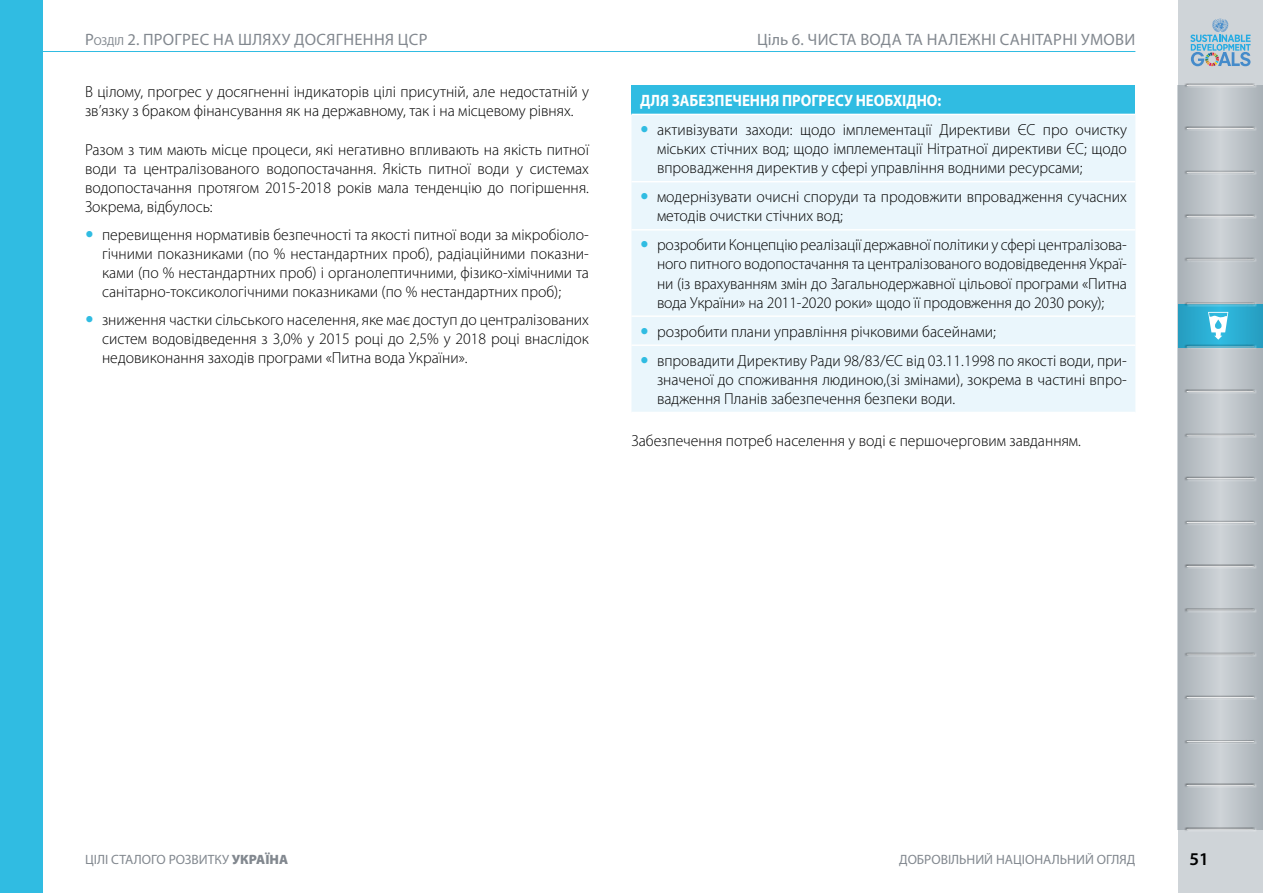
<style>
.page{position:relative;width:1263px;height:893px;background:#fff}
.page>*{position:absolute;margin:0;border:0;box-sizing:border-box;transform-origin:0 0}
.t1{font:600 18px "Myriad Pro";color:#000}
.t2{font:16.5px "Myriad Pro";letter-spacing:.02em;color:#82888f}
.t3{font:700 16.5px "Myriad Pro";color:#fff;scale:.9 1}
.t4{font:300 16.05px/19px "Myriad Pro";color:#000;text-align:justify}
.t5{font:13.5px "Myriad Pro";color:#82888f}
.s1{font-style:inherit}
.s2{font-size:11.55px}
.s3{font-weight:900}
</style>
<div class="page">
<div style="left:1178px;top:829px;width:85px;height:64px;background:#cfd4d8"></div>
<div style="left:1178px;top:0;width:85px;height:85px;background:#cfd4d8"></div>
<div style="left:0;top:435px;width:43px;height:44px;background:#30bce2"></div>
<div style="left:0;top:216px;width:43px;height:44px;background:#30bce2"></div>
<div style="left:0;top:610px;width:43px;height:44px;background:#30bce2"></div>
<div style="left:0;top:129px;width:43px;height:44px;background:#30bce2"></div>
<div style="left:0;top:523px;width:43px;height:44px;background:#30bce2"></div>
<div style="left:0;top:304px;width:43px;height:44px;background:#30bce2"></div>
<div style="left:0;top:698px;width:43px;height:44px;background:#30bce2"></div>
<div style="left:0;top:85px;width:43px;height:44px;background:#30bce2"></div>
<div style="left:0;top:0;width:43px;height:85px;background:#30bce2"></div>
<div style="left:0;top:479px;width:43px;height:44px;background:#30bce2"></div>
<div style="left:0;top:260px;width:43px;height:44px;background:#30bce2"></div>
<div style="left:0;top:654px;width:43px;height:44px;background:#30bce2"></div>
<div style="left:0;top:173px;width:43px;height:43px;background:#30bce2"></div>
<div style="left:0;top:567px;width:43px;height:43px;background:#30bce2"></div>
<div style="left:0;top:348px;width:43px;height:43px;background:#30bce2"></div>
<div style="left:0;top:742px;width:43px;height:43px;background:#30bce2"></div>
<div style="left:0;top:391px;width:43px;height:44px;background:#30bce2"></div>
<div style="left:0;top:785px;width:43px;height:44px;background:#30bce2"></div>
<div style="left:0;top:829px;width:43px;height:64px;background:#30bce2"></div>
<svg style="left:1178px;top:85px;width:85px;height:744px;background:#b3c0c6"></svg>
<hr style="left:43px;top:51px;width:1092px;height:1px;background:#30bce2">
<svg style="left:1208px;top:312px;width:20px;height:28px"></svg>
<svg style="left:1190px;top:19px;width:60px;height:47px"></svg>
<hr style="left:1184px;top:433px;width:71px;height:4px;background:#fff;opacity:.75">
<div style="left:1186px;top:433px;width:70px;height:5px;background:#000;opacity:.75"></div>
<div style="left:1184px;top:389px;width:71px;height:5px;background:#aab1b7"></div>
<div style="left:1185px;top:389px;width:71px;height:5px;background:#000;opacity:.75"></div>
<div style="left:1184px;top:344px;width:71px;height:5px;background:#228dad"></div>
<div style="left:1186px;top:345px;width:70px;height:5px;background:#000;opacity:.75"></div>
<div style="left:1184px;top:301px;width:71px;height:5px;background:#fff;opacity:.75"></div>
<hr style="left:1185px;top:302px;width:71px;height:4px;background:#000;opacity:.75">
<div style="left:1184px;top:257px;width:71px;height:5px;background:#999fa5"></div>
<hr style="left:1186px;top:258px;width:70px;height:4px;background:#000;opacity:.75">
<div style="left:1184px;top:213px;width:71px;height:6px;background:#9aa0a6"></div>
<div style="left:1186px;top:214px;width:70px;height:5px;background:#000;opacity:.75"></div>
<div style="left:1184px;top:170px;width:71px;height:5px;background:#999fa5"></div>
<div style="left:1186px;top:170px;width:70px;height:5px;background:#000;opacity:.75"></div>
<div style="left:1184px;top:126px;width:71px;height:5px;background:#fff;opacity:.75"></div>
<div style="left:1186px;top:126px;width:70px;height:5px;background:#000;opacity:.75"></div>
<div style="left:1184px;top:476px;width:71px;height:5px;background:#fff;opacity:.75"></div>
<div style="left:1186px;top:476px;width:70px;height:5px;background:#000;opacity:.75"></div>
<div style="left:1184px;top:520px;width:71px;height:5px;background:#9ca2a8"></div>
<div style="left:1186px;top:520px;width:70px;height:6px;background:#000;opacity:.75"></div>
<div style="left:1184px;top:564px;width:71px;height:5px;background:#fff;opacity:.75"></div>
<div style="left:1186px;top:564px;width:70px;height:5px;background:#000;opacity:.75"></div>
<div style="left:1184px;top:607px;width:71px;height:5px;background:#fff;opacity:.75"></div>
<div style="left:1186px;top:607px;width:70px;height:6px;background:#000;opacity:.75"></div>
<div style="left:1184px;top:651px;width:71px;height:5px;background:#fff;opacity:.75"></div>
<div style="left:1186px;top:652px;width:70px;height:5px;background:#000;opacity:.75"></div>
<div style="left:1184px;top:695px;width:71px;height:5px;background:#a9b0b6"></div>
<div style="left:1185px;top:695px;width:71px;height:5px;background:#000;opacity:.75"></div>
<div style="left:1184px;top:739px;width:71px;height:5px;background:#aab1b7"></div>
<div style="left:1185px;top:739px;width:71px;height:5px;background:#000;opacity:.75"></div>
<div style="left:1184px;top:783px;width:71px;height:5px;background:#fff;opacity:.75"></div>
<div style="left:1186px;top:783px;width:70px;height:5px;background:#000;opacity:.75"></div>
<hr style="left:1184px;top:827px;width:71px;height:4px;background:#fff;opacity:.75">
<div style="left:1186px;top:827px;width:70px;height:5px;background:#000;opacity:.75"></div>
<div style="left:1184px;top:82px;width:71px;height:6px;background:#fff;opacity:.75"></div>
<div style="left:1186px;top:83px;width:70px;height:5px;background:#000;opacity:.75"></div>
<div style="left:631px;top:85px;width:504px;height:29px;background:#30bce2"></div>
<div style="left:631px;top:115px;width:504px;height:297px;background:#eaf6fc"></div>
<hr style="left:631px;top:181px;width:504px;height:1px;background:#fff">
<hr style="left:631px;top:229px;width:504px;height:2px;background:#fff">
<hr style="left:631px;top:315px;width:504px;height:2px;background:#fff">
<hr style="left:631px;top:344px;width:504px;height:2px;background:#fff">
<svg style="left:641px;top:126px;width:6px;height:6px"></svg>
<svg style="left:641px;top:193px;width:6px;height:7px"></svg>
<svg style="left:641px;top:241px;width:6px;height:7px"></svg>
<svg style="left:641px;top:328px;width:6px;height:6px"></svg>
<svg style="left:641px;top:357px;width:6px;height:6px"></svg>
<p class="t2" style="left:85px;top:29px;width:344px"><span class="s1">Р</span><span class="s2">озділ</span> 2. ПРОГРЕС НА ШЛЯХУ ДОСЯГНЕННЯ ЦСР</p>
<p class="t2" style="left:757px;top:29px;width:61px">Ціль 6. Чиста</p>
<p class="t2" style="left:860px;top:29px;width:11px">вода</p>
<p class="t2" style="left:906px;top:29px;width:32px">та належні</p>
<p class="t2" style="left:1000px;top:29px;width:10px">санітарні</p>
<p class="t2" style="left:1081px;top:29px;width:12px">умови</p>
<p class="t4" style="left:85px;top:82px;width:505px">В цілому, прогрес у досягненні індикаторів цілі присутній, але недостатній у зв’язку з браком фінансування як на державному, так і на місцевому рівнях.</p>
<p class="t4" style="left:85px;top:140px;width:505px">Разом з тим мають місце процеси, які негативно впливають на якість питної води та централізованого водопостачання. Якість питної води у системах водопостачання протягом 2015-2018 років мала тенденцію до погіршення.<br>Зокрема, відбулось:</p>
<p class="t4" style="left:102px;top:225px;width:488px">перевищення нормативів безпечності та якості питної води за мікробіоло&shy;гічними показниками (по % нестандартних проб), радіаційними показни&shy;ками (по % нестандартних проб) і органолептичними, фізико-хімічними та санітарно-токсикологічними показниками (по % нестандартних проб);</p>
<p class="t4" style="left:102px;top:310px;width:488px">зниження частки сільського населення, яке має доступ до централізованих систем водовідведення з 3,0% у 2015 році до 2,5% у 2018 році внаслідок недовиконання заходів програми «Питна вода України».</p>
<p class="t3" style="left:640px;top:90px;width:336px">Для забезпечення прогресу необхідно:</p>
<p class="t4" style="left:657px;top:120px;width:471px">активізувати заходи: щодо імплементації Директиви ЄС про очистку міських стічних вод; щодо імплементації Нітратної директиви ЄС; щодо впровадження директив у сфері управління водними ресурсами;</p>
<p class="t4" style="left:657px;top:187px;width:471px">модернізувати очисні споруди та продовжити впровадження сучасних методів очистки стічних вод;</p>
<p class="t4" style="left:657px;top:235px;width:471px">розробити Концепцію реалізації державної політики у сфері централізова&shy;ного питного водопостачання та централізованого водовідведення Украї&shy;ни (із врахуванням змін до Загальнодержавної цільової програми «Питна вода України» на 2011-2020 роки» щодо її продовження до 2030 року);</p>
<p class="t4" style="left:657px;top:317px;width:471px;line-height:29.1px">розробити плани управління річковими басейнами;<br>впровадити Директиву Ради 98/83/ЄС від 03.11.1998 по якості води, при-</p>
<p class="t4" style="left:657px;top:370px;width:471px">значеної до споживання людиною,(зі змінами), зокрема в частині впро&shy;вадження Планів забезпечення безпеки води.</p>
<p class="t4" style="left:631px;top:431px;width:451px">Забезпечення потреб населення у воді є першочерговим завданням.</p>
<p class="t5" style="left:85px;top:851px;width:205px">ЦІЛІ СТАЛОГО РОЗВИТКУ <span class="s3">УКРАЇНА</span></p>
<p class="t5" style="left:899px;top:851px;width:238px">ДОБРОВІЛЬНИЙ НАЦІОНАЛЬНИЙ ОГЛЯД</p>
<p class="t1" style="left:1189px;top:847px;width:21px">51</p>
</div>
